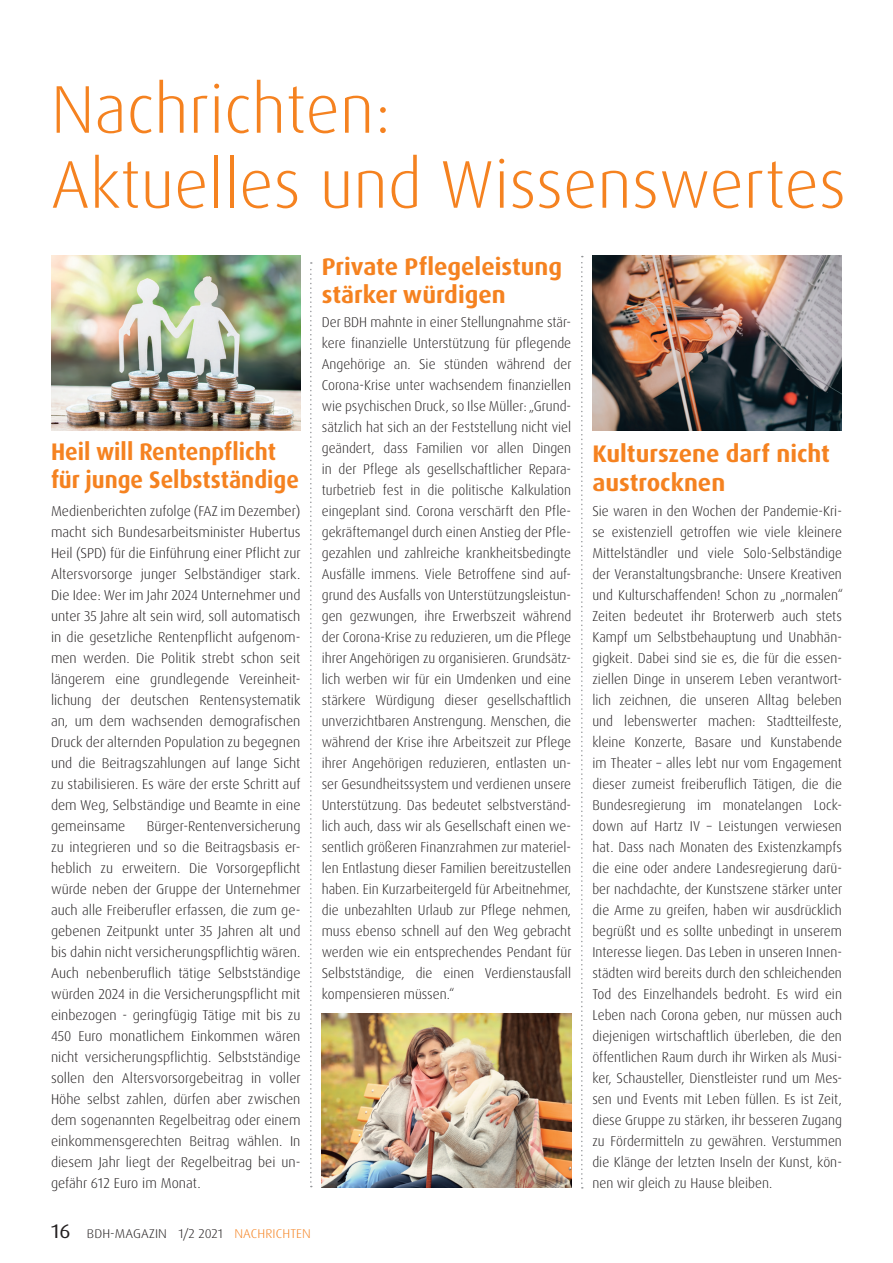
<style>
.page{position:relative;width:893px;height:1263px;background:#fff}
.page>*{position:absolute;margin:0;border:0;box-sizing:border-box;transform-origin:0 0}
.t1{font:300 67.5px/75px "Dax OT";color:#f58220}
.t2{font:700 24px/28.5px "Dax OT";color:#f58220}
.t3{font:700 24px/28.5px "Dax OT";color:#f58220;scale:.94 1}
.t4{font:300 14.25px/21px "Dax OT";color:#231f20;text-align:justify;scale:.96 1}
.t5{font:300 14.25px/21px "Dax OT";color:#231f20;text-align:justify}
.t6{font:300 12.75px "Dax OT";letter-spacing:.01em;color:#231f20;scale:1.06 1}
.s1{font-weight:400;font-size:19.8px}
.s2{color:#f58220}
</style>
<div class="page">
<img style="left:322px;top:1013px;width:249px;height:175px">
<img style="left:51px;top:256px;width:249px;height:174px">
<img style="left:592px;top:256px;width:250px;height:174px">
<svg style="left:581px;top:256px;width:2px;height:932px"></svg>
<svg style="left:310px;top:262px;width:2px;height:925px"></svg>
<h1 class="t1" style="left:51px;top:72px;width:797px">Nachrichten:<br>Aktuelles und Wissenswertes</h1>
<h2 class="t2" style="left:322px;top:252px;width:242px">Private Pflegeleistung stärker würdigen</h2>
<p class="t4" style="left:322px;top:312px;width:262px">Der BDH mahnte in einer Stellungnahme stär&shy;kere finanzielle Unterstützung für pflegende Angehörige an. Sie stünden während der Corona-Krise unter wachsendem finanziellen wie psychischen Druck, so Ilse Müller: „Grund&shy;sätzlich hat sich an der Feststellung nicht viel geändert, dass Familien vor allen Dingen in der Pflege als gesellschaftlicher Repara&shy;turbetrieb fest in die politische Kalkulation eingeplant sind. Corona verschärft den Pfle&shy;gekräftemangel durch einen Anstieg der Pfle&shy;gezahlen und zahlreiche krankheitsbedingte Ausfälle immens. Viele Betroffene sind auf&shy;grund des Ausfalls von Unterstützungsleistun&shy;gen gezwungen, ihre Erwerbszeit während der Corona-Krise zu reduzieren, um die Pflege ihrer Angehörigen zu organisieren. Grundsätz&shy;lich werben wir für ein Umdenken und eine stärkere Würdigung dieser gesellschaftlich unverzichtbaren Anstrengung. Menschen, die während der Krise ihre Arbeitszeit zur Pflege ihrer Angehörigen reduzieren, entlasten un&shy;ser Gesundheitssystem und verdienen unsere Unterstützung. Das bedeutet selbstverständ&shy;lich auch, dass wir als Gesellschaft einen we&shy;sentlich größeren Finanzrahmen zur materiel&shy;len Entlastung dieser Familien bereitzustellen haben. Ein Kurzarbeitergeld für Arbeitnehmer, die unbezahlten Urlaub zur Pflege nehmen, muss ebenso schnell auf den Weg gebracht werden wie ein entsprechendes Pendant für Selbstständige, die einen Verdienstausfall kompensieren müssen.“</p>
<h2 class="t3" style="left:51px;top:437px;width:265px">Heil will Rentenpflicht für junge Selbstständige</h2>
<h2 class="t2" style="left:592px;top:440px;width:239px">Kulturszene darf nicht austrocknen</h2>
<p class="t5" style="left:51px;top:501px;width:251px">Medienberichten zufolge (FAZ im Dezember) macht sich Bundesarbeitsminister Hubertus Heil (SPD) für die Einführung einer Pflicht zur Altersvorsorge junger Selbständiger stark.<br>Die Idee: Wer im Jahr 2024 Unternehmer und unter 35 Jahre alt sein wird, soll automatisch in die gesetzliche Rentenpflicht aufgenom&shy;men werden. Die Politik strebt schon seit längerem eine grundlegende Vereinheit&shy;lichung der deutschen Rentensystematik an, um dem wachsenden demografischen Druck der alternden Population zu begegnen und die Beitragszahlungen auf lange Sicht zu stabilisieren. Es wäre der erste Schritt auf dem Weg, Selbständige und Beamte in eine gemeinsame</p>
<p class="t4" style="left:592px;top:501px;width:263px">Sie waren in den Wochen der Pandemie-Kri&shy;se existenziell getroffen wie viele kleinere Mittelständler und viele Solo-Selbständige der Veranstaltungsbranche: Unsere Kreativen und Kulturschaffenden! Schon zu „normalen“ Zeiten bedeutet ihr Broterwerb auch stets Kampf um Selbstbehauptung und Unabhän&shy;gigkeit. Dabei sind sie es, die für die essen&shy;ziellen Dinge in unserem Leben verantwort&shy;lich zeichnen, die unseren Alltag beleben und lebenswerter machen: Stadtteilfeste, kleine Konzerte, Basare und Kunstabende im Theater – alles lebt nur vom Engagement dieser zumeist freiberuflich Tätigen, die die Bundesregierung im monatelangen Lock&shy;down auf Hartz IV – Leistungen verwiesen hat. Dass nach Monaten des Existenzkampfs die eine oder andere Landesregierung darü&shy;ber nachdachte, der Kunstszene stärker unter die Arme zu greifen, haben wir ausdrücklich begrüßt und es sollte unbedingt in unserem Interesse liegen. Das Leben in unseren Innen&shy;städten wird bereits durch den schleichenden Tod des Einzelhandels bedroht. Es wird ein Leben nach Corona geben, nur müssen auch diejenigen wirtschaftlich überleben, die den öffentlichen Raum durch ihr Wirken als Musi&shy;ker, Schausteller, Dienstleister rund um Mes&shy;sen und Events mit Leben füllen. Es ist Zeit, diese Gruppe zu stärken, ihr besseren Zugang zu Fördermitteln zu gewähren. Verstummen die Klänge der letzten Inseln der Kunst, kön&shy;nen wir gleich zu Hause bleiben.</p>
<p class="t5" style="left:51px;top:816px;width:251px;text-indent:96px">Bürger-Rentenversicherung zu integrieren und so die Beitragsbasis er&shy;heblich zu erweitern. Die Vorsorgepflicht würde neben der Gruppe der Unternehmer auch alle Freiberufler erfassen, die zum ge&shy;gebenen Zeitpunkt unter 35 Jahren alt und bis dahin nicht versicherungspflichtig wären.<br>Auch nebenberuflich tätige Selbstständige würden 2024 in die Versicherungspflicht mit einbezogen - geringfügig Tätige mit bis zu 450 Euro monatlichem Einkommen wären nicht versicherungspflichtig. Selbstständige sollen den Altersvorsorgebeitrag in voller Höhe selbst zahlen, dürfen aber zwischen dem sogenannten Regelbeitrag oder einem einkommensgerechten Beitrag wählen. In diesem Jahr liegt der Regelbeitrag bei un&shy;gefähr 612 Euro im Monat.</p>
<p class="t6" style="left:51px;top:1225px;width:247px"><span class="s1">16</span> BDH-MAGAZIN 1/2 2021 <span class="s2">NACHRICHTEN</span></p>
</div>
